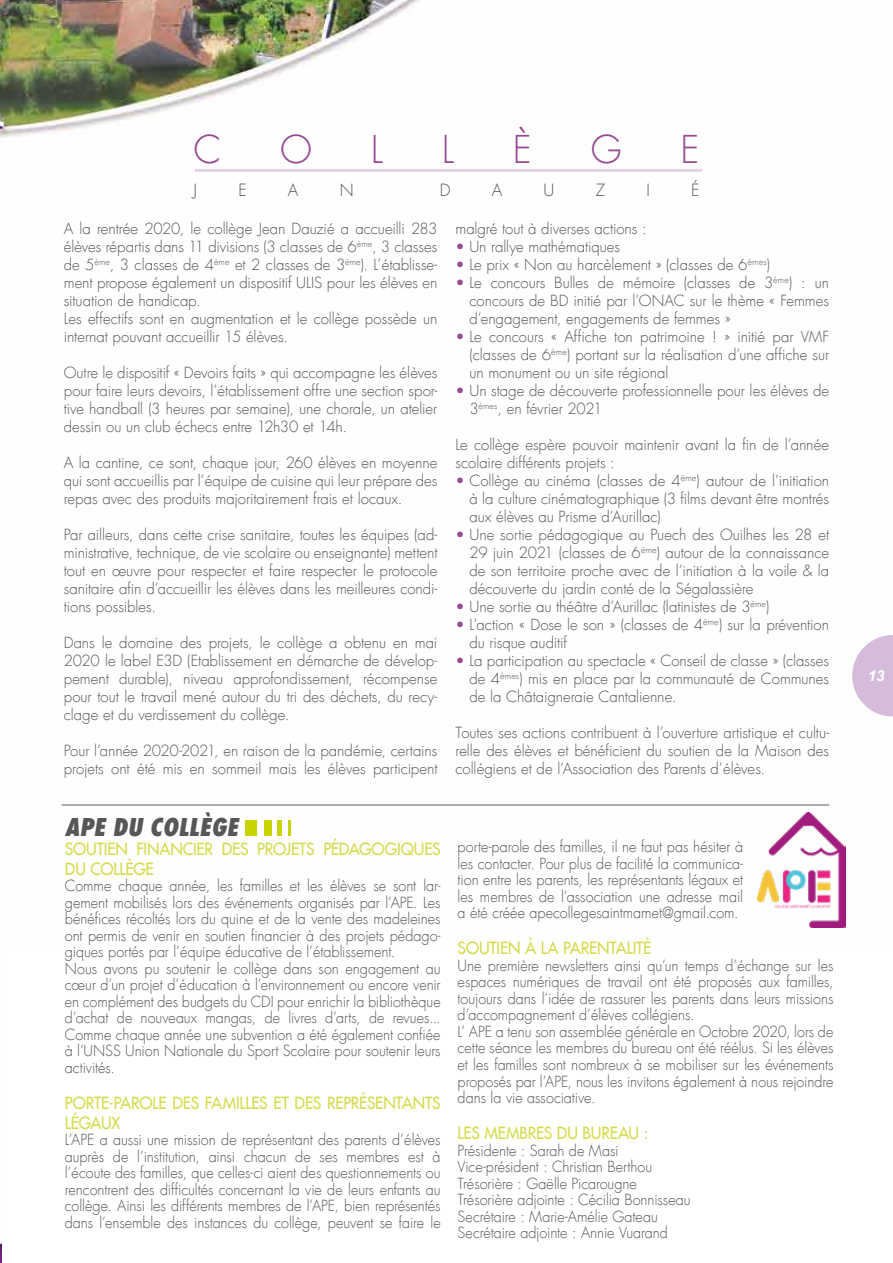
<style>
.page{position:relative;width:893px;height:1263px;background:#fff}
.page>*{position:absolute;margin:0;border:0;box-sizing:border-box;transform-origin:0 0}
.t1{font:300 37.5px "Futura LT";color:#964b92}
.t2{font:italic 800 condensed 24px "Futura LT";color:#575756}
.t3{font:16.5px/19.5px "Futura LT";letter-spacing:-.01em;color:#d5db4d;scale:.96 1}
.t4{font:300 16.5px "Futura LT";color:#575756}
.t5{font:300 15px/18px "Futura LT";color:#575756;text-align:justify}
.t6{font:300 15px/16.5px "Futura LT";color:#575756;scale:.96 1}
.t7{font:italic 700 15px "Arial";color:#fff}
.s1{color:#964b92}
</style>
<div class="page">
<img style="left:0;top:0;width:893px;height:1263px">
<svg style="left:852px;top:635px;width:41px;height:81px"></svg>
<hr style="left:195px;top:169px;width:507px;height:3px;background:#e2d3e7">
<hr style="left:62px;top:805px;width:767px;height:1px;background:#575756">
<div style="left:2px;top:948px;width:891px;height:315px;background:#fff"></div>
<div style="left:246px;top:820px;width:11px;height:16px;background:#c8d400"></div>
<div style="left:264px;top:820px;width:8px;height:16px;background:#c8d400"></div>
<div style="left:277px;top:820px;width:5px;height:16px;background:#c8d400"></div>
<svg style="left:288px;top:820px;width:2px;height:16px"></svg>
<img style="left:757px;top:812px;width:88px;height:115px">
<h1 class="t1" style="left:193px;top:127px;width:29px">C</h1>
<h1 class="t1" style="left:280px;top:127px;width:34px">O</h1>
<h1 class="t1" style="left:371px;top:127px;width:14px">L</h1>
<h1 class="t1" style="left:442px;top:127px;width:14px">L</h1>
<h1 class="t1" style="left:513px;top:127px;width:21px">È</h1>
<h1 class="t1" style="left:591px;top:127px;width:32px">G</h1>
<h1 class="t1" style="left:680px;top:127px;width:21px">E</h1>
<p class="t4" style="left:193px;top:180px;width:5px">J</p>
<p class="t4" style="left:238px;top:180px;width:10px">E</p>
<p class="t4" style="left:288px;top:180px;width:12px">A</p>
<p class="t4" style="left:340px;top:180px;width:15px">N</p>
<p class="t4" style="left:440px;top:180px;width:12px">D</p>
<p class="t4" style="left:492px;top:180px;width:12px">A</p>
<p class="t4" style="left:544px;top:180px;width:12px">U</p>
<p class="t4" style="left:596px;top:180px;width:11px">Z</p>
<p class="t4" style="left:646px;top:180px;width:5px">I</p>
<p class="t4" style="left:691px;top:180px;width:10px">É</p>
<p class="t5" style="left:64px;top:220px;width:375px;text-align:left">A la rentrée 2020, le collège Jean Dauzié a accueilli 283 élèves répartis dans 11 divisions (3 classes de 6<sup>ème</sup>, 3 classes de 5<sup>ème</sup>, 3 classes de 4<sup>ème</sup> et 2 classes de 3<sup>ème</sup>). L’établisse&shy;ment propose également un dispositif ULIS pour les élèves en situation de handicap.<br>Les effectifs sont en augmentation et le collège possède un internat pouvant accueillir 15 élèves.</p>
<p class="t5" style="left:64px;top:364px;width:375px">Outre le dispositif « Devoirs faits » qui accompagne les élèves pour faire leurs devoirs, l’établissement offre une section spor&shy;tive handball (3 heures par semaine), une chorale, un atelier dessin ou un club échecs entre 12h30 et 14h.</p>
<p class="t5" style="left:64px;top:454px;width:375px">A la cantine, ce sont, chaque jour, 260 élèves en moyenne qui sont accueillis par l’équipe de cuisine qui leur prépare des repas avec des produits majoritairement frais et locaux.</p>
<p class="t5" style="left:64px;top:526px;width:375px">Par ailleurs, dans cette crise sanitaire, toutes les équipes (ad&shy;ministrative, technique, de vie scolaire ou enseignante) mettent tout en œuvre pour respecter et faire respecter le protocole sanitaire afin d’accueillir les élèves dans les meilleures condi&shy;tions possibles.</p>
<p class="t5" style="left:64px;top:634px;width:375px">Dans le domaine des projets, le collège a obtenu en mai 2020 le label E3D (Etablissement en démarche de dévelop&shy;pement durable), niveau approfondissement, récompense pour tout le travail mené autour du tri des déchets, du recy&shy;clage et du verdissement du collège.</p>
<p class="t5" style="left:64px;top:742px;width:375px">Pour l’année 2020-2021, en raison de la pandémie, certains projets ont été mis en sommeil mais les élèves participent</p>
<p class="t5" style="left:455px;top:220px;width:193px">malgré tout à diverses actions :</p>
<p class="t5" style="left:455px;top:238px;width:166px"><span class="s1">•</span> Un rallye mathématiques</p>
<p class="t5" style="left:455px;top:256px;width:316px"><span class="s1">•</span> Le prix « Non au harcèlement » (classes de 6<sup>èmes</sup>)</p>
<p class="t5" style="left:469px;top:274px;width:361px;text-indent:-14px"><span class="s1">•</span> Le concours Bulles de mémoire (classes de 3<sup>ème</sup>) : un concours de BD initié par l’ONAC sur le thème « Femmes d’engagement, engagements de femmes »</p>
<p class="t5" style="left:469px;top:328px;width:361px;text-indent:-14px"><span class="s1">•</span> Le concours « Affiche ton patrimoine ! » initié par VMF (classes de 6<sup>ème</sup>) portant sur la réalisation d’une affiche sur un monument ou un site régional</p>
<p class="t5" style="left:469px;top:382px;width:361px;text-indent:-14px"><span class="s1">•</span> Un stage de découverte professionnelle pour les élèves de<br>3<sup>èmes</sup>, en février 2021</p>
<p class="t5" style="left:455px;top:436px;width:375px">Le collège espère pouvoir maintenir avant la fin de l’année scolaire différents projets :</p>
<p class="t5" style="left:469px;top:472px;width:361px;text-indent:-14px"><span class="s1">•</span> Collège au cinéma (classes de 4<sup>ème</sup>) autour de l’initiation à la culture cinématographique (3 films devant être montrés aux élèves au Prisme d’Aurillac)</p>
<p class="t5" style="left:469px;top:526px;width:361px;text-indent:-14px"><span class="s1">•</span> Une sortie pédagogique au Puech des Ouilhes les 28 et 29 juin 2021 (classes de 6<sup>ème</sup>) autour de la connaissance de son territoire proche avec de l’initiation à la voile &amp; la découverte du jardin conté de la Ségalassière</p>
<p class="t5" style="left:455px;top:598px;width:316px"><span class="s1">•</span> Une sortie au théâtre d’Aurillac (latinistes de 3<sup>ème</sup>)</p>
<p class="t5" style="left:469px;top:616px;width:361px;text-indent:-14px"><span class="s1">•</span> L’action « Dose le son » (classes de 4<sup>ème</sup>) sur la prévention du risque auditif</p>
<p class="t5" style="left:469px;top:652px;width:361px;text-indent:-14px"><span class="s1">•</span> La participation au spectacle « Conseil de classe » (classes de 4<sup>èmes</sup>) mis en place par la communauté de Communes de la Châtaigneraie Cantalienne.</p>
<p class="t5" style="left:455px;top:724px;width:375px">Toutes ses actions contribuent à l’ouverture artistique et cultu&shy;relle des élèves et bénéficient du soutien de la Maison des collégiens et de l’Association des Parents d’élèves.</p>
<h2 class="t2" style="left:65px;top:812px;width:175px">APE DU COLLÈGE</h2>
<p class="t3" style="left:65px;top:839px;width:393px">SOUTIEN FINANCIER DES PROJETS PÉDAGOGIQUES<br>DU COLLÈGE</p>
<p class="t6" style="left:65px;top:878px;width:393px">Comme chaque année, les familles et les élèves se sont lar&shy;gement mobilisés lors des événements organisés par l’APE. Les bénéfices récoltés lors du quine et de la vente des madeleines ont permis de venir en soutien financier à des projets pédago&shy;giques portés par l’équipe éducative de l’établissement.<br>Nous avons pu soutenir le collège dans son engagement au cœur d’un projet d’éducation à l’environnement ou encore venir en complément des budgets du CDI pour enrichir la bibliothèque d’achat de nouveaux mangas, de livres d’arts, de revues...<br>Comme chaque année une subvention a été également confiée à l’UNSS Union Nationale du Sport Scolaire pour soutenir leurs activités.</p>
<p class="t3" style="left:65px;top:1093px;width:393px">PORTE-PAROLE DES FAMILLES ET DES REPRÉSENTANTS<br>LÉGAUX</p>
<p class="t6" style="left:65px;top:1132px;width:393px;text-align:justify">L’APE a aussi une mission de représentant des parents d’élèves auprès de l’institution, ainsi chacun de ses membres est à l’écoute des familles, que celles-ci aient des questionnements ou rencontrent des difficultés concernant la vie de leurs enfants au collège. Ainsi les différents membres de l’APE, bien représentés dans l’ensemble des instances du collège, peuvent se faire le</p>
<p class="t6" style="left:458px;top:839px;width:299px;text-align:justify">porte-parole des familles, il ne faut pas hésiter à les contacter. Pour plus de facilité la communica&shy;tion entre les parents, les représentants légaux et les membres de l’association une adresse mail a été créée apecollegesaintmamet@gmail.com.</p>
<p class="t3" style="left:458px;top:938px;width:203px">SOUTIEN À LA PARENTALITÉ</p>
<p class="t6" style="left:458px;top:958px;width:393px">Une première newsletters ainsi qu’un temps d’échange sur les espaces numériques de travail ont été proposés aux familles, toujours dans l’idée de rassurer les parents dans leurs missions d’accompagnement d’élèves collégiens.<br>L’ APE a tenu son assemblée générale en Octobre 2020, lors de cette séance les membres du bureau ont été réélus. Si les élèves et les familles sont nombreux à se mobiliser sur les événements proposés par l’APE, nous les invitons également à nous rejoindre dans la vie associative.</p>
<p class="t3" style="left:458px;top:1123px;width:200px">LES MEMBRES DU BUREAU :</p>
<p class="t6" style="left:458px;top:1142px;width:244px">Présidente : Sarah de Masi Vice-président : Christian Berthou Trésorière : Gaëlle Picarougne Trésorière adjointe : Cécilia Bonnisseau Secrétaire : Marie-Amélie Gateau Secrétaire adjointe : Annie Vuarand</p>
<p class="t7" style="left:868px;top:666px;width:18px">13</p>
</div>
